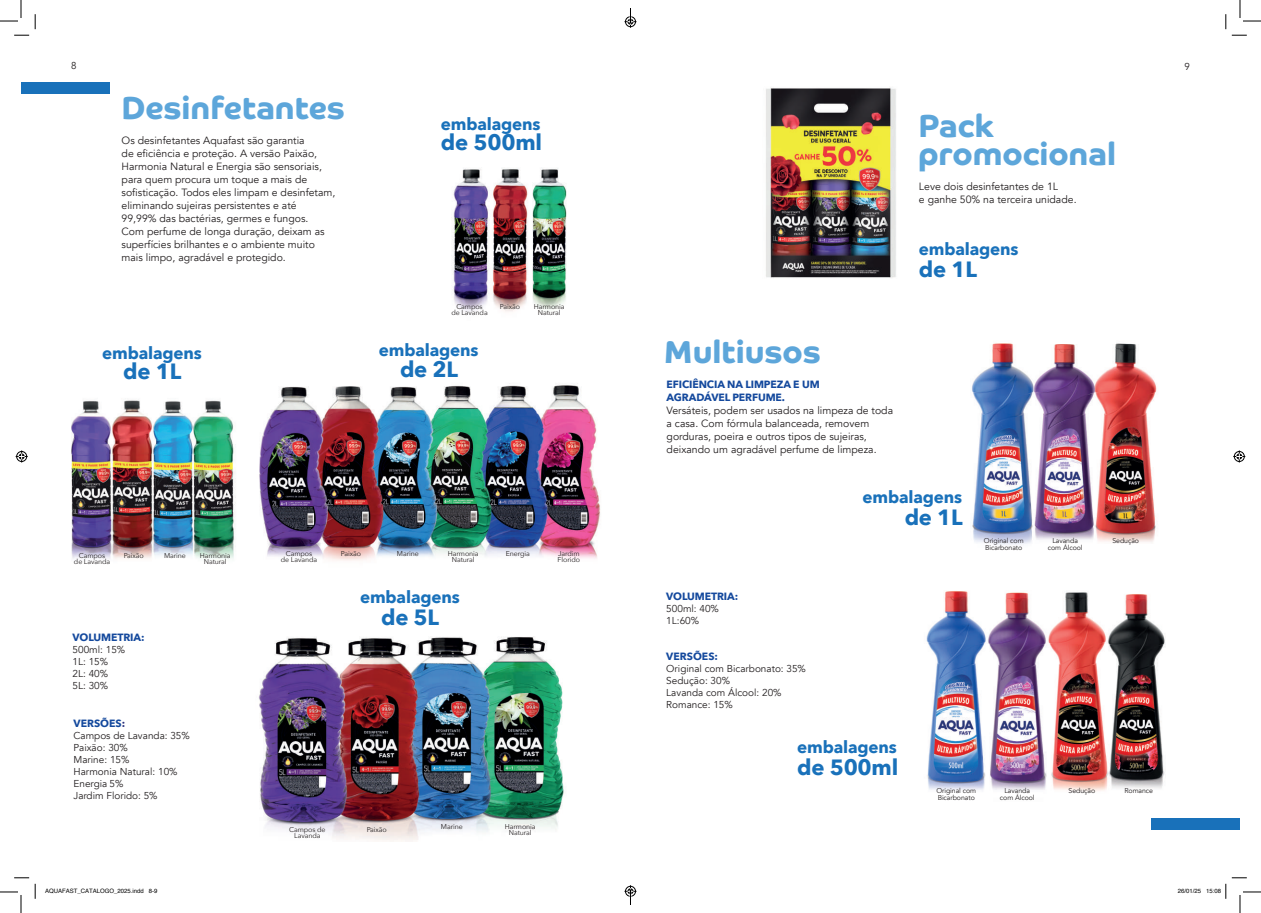
<style>
.page{position:relative;width:1261px;height:913px;background:#fff}
.page>*{position:absolute;margin:0;border:0;box-sizing:border-box;transform-origin:0 0}
.t1{font:32px/28px "Co Headline Bd Da Ma";color:#5da6da}
.t2{font:700 22px "Avenir Next";letter-spacing:-.01em;color:#1971ba}
.t3{font:700 17px "Avenir Next";letter-spacing:-.01em;color:#1971ba}
.t4{font:10.5px/13px "Avenir";color:#231f20}
.t5{font:700 10.5px/13px "Avenir Next";letter-spacing:-.01em;color:#14499d}
.t6{font:10px/12px "Avenir";color:#231f20}
.t7{font:7px/6px "Avenir Next";letter-spacing:-.01em;color:#231f20;text-align:center}
.t8{font:7px/7px "Avenir";letter-spacing:-.01em;color:#231f20}
.t9{font:6px "Helvetica";color:#000}
.s1{color:#29307d}
</style>
<div class="page">
<img style="left:71px;top:87px;width:1119px;height:754px">
<div style="left:21px;top:82px;width:89px;height:12px;background:#1971ba"></div>
<div style="left:1151px;top:818px;width:89px;height:11px;background:#1971ba"></div>
<svg style="left:14px;top:35px;width:15px;height:1px"></svg>
<svg style="left:1232px;top:35px;width:15px;height:1px"></svg>
<svg style="left:14px;top:877px;width:15px;height:1px"></svg>
<svg style="left:35px;top:14px;width:1px;height:15px"></svg>
<svg style="left:35px;top:883px;width:1px;height:15px"></svg>
<svg style="left:1225px;top:14px;width:2px;height:15px"></svg>
<svg style="left:0;top:0;width:22px;height:22px"></svg>
<svg style="left:0;top:891px;width:22px;height:21px"></svg>
<svg style="left:1239px;top:0;width:22px;height:22px"></svg>
<svg style="left:16px;top:450px;width:12px;height:12px"></svg>
<svg style="left:1233px;top:450px;width:12px;height:12px"></svg>
<svg style="left:1225px;top:877px;width:36px;height:35px"></svg>
<svg style="left:624px;top:8px;width:12px;height:20px"></svg>
<svg style="left:624px;top:885px;width:12px;height:19px"></svg>
<p class="t6" style="left:71px;top:60px;width:7px">8</p>
<p class="t6" style="left:1184px;top:61px;width:7px">9</p>
<h1 class="t1" style="left:122px;top:94px;width:225px">Desinfetantes</h1>
<p class="t4" style="left:122px;top:134px;width:215px">Os desinfetantes Aquafast são garantia<br>de eficiência e proteção. A versão Paixão, Harmonia Natural e Energia são sensoriais, para quem procura um toque a mais de sofisticação. Todos eles limpam e desinfetam, eliminando sujeiras persistentes e até<br>99,99% das bactérias, germes e fungos.<br>Com perfume de longa duração, deixam as superfícies brilhantes e o ambiente muito mais limpo, agradável e protegido.</p>
<h3 class="t3" style="left:102px;top:338px;width:101px">embalagens</h3>
<h2 class="t2" style="left:123px;top:352px;width:59px">de 1L</h2>
<h3 class="t3" style="left:441px;top:109px;width:101px">embalagens</h3>
<h2 class="t2" style="left:441px;top:123px;width:103px">de 500ml</h2>
<p class="t7" style="left:451px;top:303px;width:38px">Campos de Lavanda</p>
<p class="t7" style="left:500px;top:303px;width:22px">Paixão</p>
<h3 class="t3" style="left:379px;top:336px;width:101px">embalagens</h3>
<h2 class="t2" style="left:400px;top:349px;width:59px">de 2L</h2>
<p class="t7" style="left:534px;top:303px;width:32px">Harmonia<br>Natural</p>
<p class="t7" style="left:74px;top:552px;width:38px">Campos de Lavanda</p>
<p class="t7" style="left:124px;top:552px;width:22px">Paixão</p>
<p class="t7" style="left:164px;top:552px;width:23px">Marine</p>
<p class="t7" style="left:200px;top:552px;width:32px">Harmonia<br>Natural</p>
<p class="t5" style="left:73px;top:630px;width:73px">VOLUMETRIA:</p>
<p class="t6" style="left:73px;top:643px;width:54px">500ml: 15%<br>1L: 15%<br>2L: 40%<br>5L: 30%</p>
<p class="t5" style="left:74px;top:716px;width:53px">VERSÕES<span class="s1">:</span></p>
<p class="t6" style="left:74px;top:729px;width:118px">Campos de Lavanda: 35%<br>Paixão: 30%<br>Marine: 15%<br>Harmonia Natural: 10%<br>Energia 5%<br>Jardim Florido: 5%</p>
<p class="t7" style="left:397px;top:550px;width:23px">Marine</p>
<p class="t7" style="left:558px;top:550px;width:24px;text-align:left">Jardim<br>Florido</p>
<p class="t7" style="left:281px;top:550px;width:38px">Campos de Lavanda</p>
<p class="t7" style="left:448px;top:550px;width:32px">Harmonia<br>Natural</p>
<p class="t7" style="left:341px;top:550px;width:22px">Paixão</p>
<p class="t7" style="left:506px;top:550px;width:26px">Energia</p>
<h3 class="t3" style="left:360px;top:581px;width:101px">embalagens</h3>
<h2 class="t2" style="left:381px;top:597px;width:59px">de 5L</h2>
<p class="t7" style="left:441px;top:822px;width:23px">Marine</p>
<p class="t7" style="left:289px;top:826px;width:38px">Campos de<br>Lavanda</p>
<p class="t7" style="left:505px;top:823px;width:32px">Harmonia<br>Natural</p>
<p class="t7" style="left:367px;top:826px;width:22px">Paixão</p>
<h1 class="t1" style="left:918px;top:112px;width:199px">Pack promocional</h1>
<p class="t4" style="left:919px;top:179px;width:159px">Leve dois desinfetantes de 1L<br>e ganhe 50% na terceira unidade.</p>
<h1 class="t1" style="left:664px;top:338px;width:159px">Multiusos</h1>
<h3 class="t3" style="left:919px;top:234px;width:101px">embalagens</h3>
<h2 class="t2" style="left:919px;top:250px;width:59px">de 1L</h2>
<p class="t5" style="left:667px;top:377px;width:155px">EFICIÊNCIA NA LIMPEZA E UM<br>AGRADÁVEL PERFUME.</p>
<p class="t4" style="left:667px;top:404px;width:228px">Versáteis, podem ser usados na limpeza de toda a casa. Com fórmula balanceada, removem gorduras, poeira e outros tipos de sujeiras, deixando um agradável perfume de limpeza.</p>
<h3 class="t3" style="left:862px;top:482px;width:101px">embalagens</h3>
<h2 class="t2" style="left:905px;top:498px;width:59px">de 1L</h2>
<p class="t5" style="left:666px;top:590px;width:73px">VOLUMETRIA:</p>
<p class="t6" style="left:666px;top:603px;width:54px">500ml: 40%<br>1L:60%</p>
<p class="t5" style="left:666px;top:649px;width:53px">VERSÕES:</p>
<p class="t6" style="left:666px;top:662px;width:141px">Original com Bicarbonato: 35%<br>Sedução: 30%<br>Lavanda com Álcool: 20%<br>Romance: 15%</p>
<h3 class="t3" style="left:797px;top:732px;width:101px">embalagens</h3>
<h2 class="t2" style="left:797px;top:747px;width:103px">de 500ml</h2>
<p class="t8" style="left:984px;top:537px;width:41px">Original com<br>Bicarbonato</p>
<p class="t8" style="left:1048px;top:537px;width:36px;text-align:center">Lavanda com Álcool</p>
<p class="t8" style="left:1112px;top:537px;width:28px">Sedução</p>
<p class="t8" style="left:936px;top:786px;width:41px">Original com<br>Bicarbonato</p>
<p class="t8" style="left:1000px;top:786px;width:36px;text-align:center">Lavanda com Álcool</p>
<p class="t8" style="left:1069px;top:786px;width:28px">Sedução</p>
<p class="t8" style="left:1124px;top:786px;width:30px">Romance</p>
<p class="t9" style="left:45px;top:885px;width:114px">AQUAFAST_CATALOGO_2025.indd 8-9</p>
<p class="t9" style="left:1178px;top:885px;width:45px">26/01/25 15:08</p>
</div>
